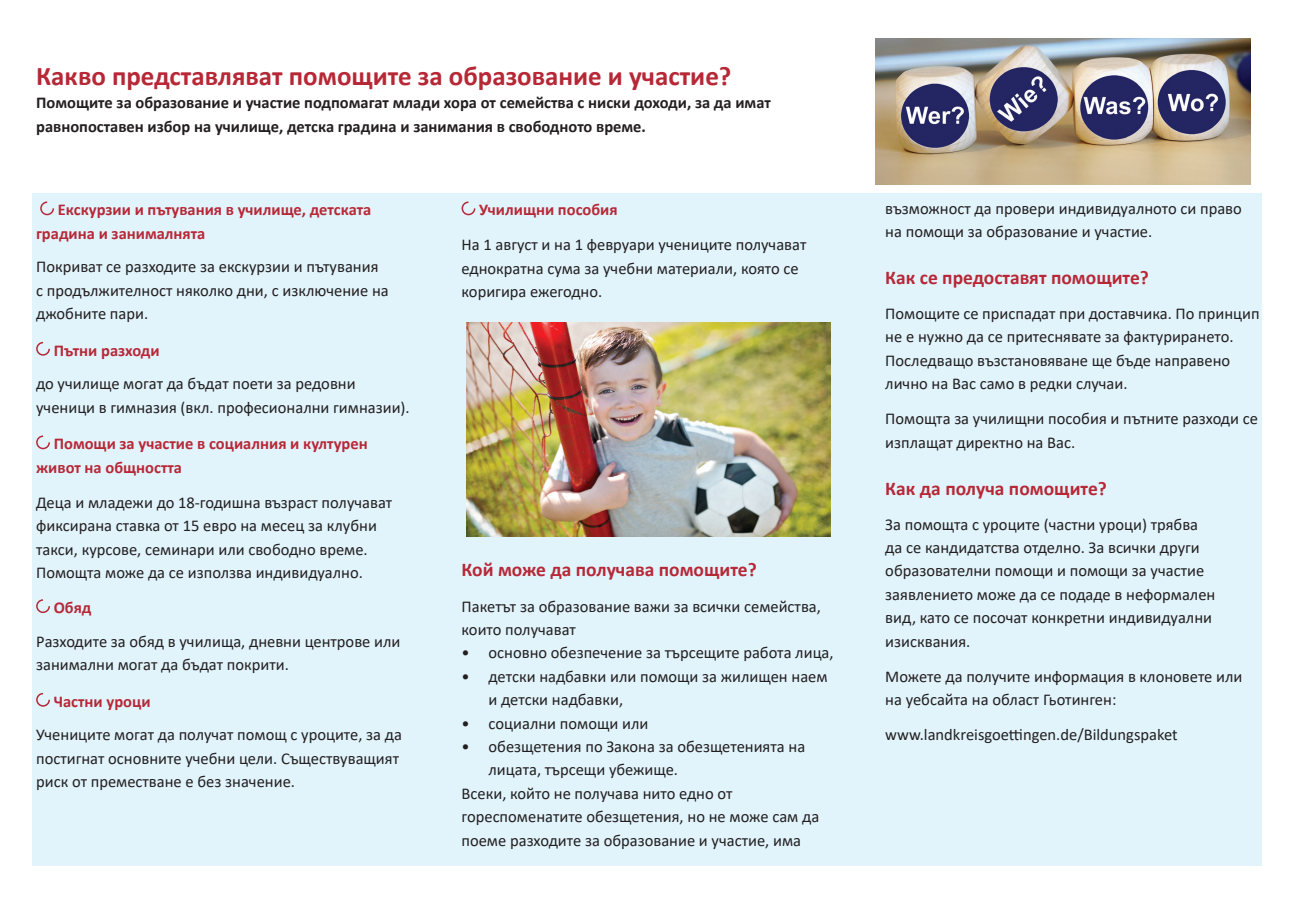
<style>
.page{position:relative;width:1289px;height:919px;background:#fff}
.page>*{position:absolute;margin:0;border:0;box-sizing:border-box;transform-origin:0 0}
.t1{font:700 27px "Calibri";color:#b72837}
.t2{font:700 19.5px "Calibri";color:#b72837}
.t3{font:16.5px/23.4px "Calibri";color:#231f20}
.t4{font:700 16.5px/23.4px "Calibri";color:#231f20}
.t5{font:700 16.5px/23.4px "Calibri";color:#b72837}
</style>
<div class="page">
<div style="left:32px;top:193px;width:1229px;height:672px;background:#e1f4fc"></div>
<svg style="left:40px;top:201px;width:14px;height:15px"></svg>
<svg style="left:36px;top:341px;width:14px;height:15px"></svg>
<svg style="left:36px;top:435px;width:14px;height:15px"></svg>
<svg style="left:36px;top:599px;width:14px;height:14px"></svg>
<svg style="left:36px;top:692px;width:14px;height:15px"></svg>
<svg style="left:461px;top:201px;width:15px;height:15px"></svg>
<img style="left:466px;top:322px;width:364px;height:214px">
<img style="left:875px;top:38px;width:375px;height:146px">
<h1 class="t1" style="left:36px;top:57px;width:696px">Какво представляват помощите за образование и участие?</h1>
<p class="t4" style="left:36px;top:91px;width:736px">Помощите за образование и участие подпомагат млади хора от семейства с ниски доходи, за да имат равнопоставен избор на училище, детска градина и занимания в свободното време.</p>
<p class="t5" style="left:36px;top:198px;width:337px;text-indent:22px">Екскурзии и пътувания в училище, детската градина и занималнята</p>
<p class="t3" style="left:36px;top:255px;width:354px">Покриват се разходите за екскурзии и пътувания с продължителност няколко дни, с изключение на джобните пари.</p>
<p class="t5" style="left:54px;top:338px;width:107px">Пътни разходи</p>
<p class="t3" style="left:36px;top:371px;width:375px">до училище могат да бъдат поети за редовни ученици в гимназия (вкл. професионални гимназии).</p>
<p class="t5" style="left:36px;top:432px;width:333px;text-indent:18px">Помощи за участие в социалния и културен живот на общността</p>
<p class="t3" style="left:36px;top:490px;width:357px">Деца и младежи до 18-годишна възраст получават фиксирана ставка от 15 евро на месец за клубни такси, курсове, семинари или свободно време.<br>Помощта може да се използва индивидуално.</p>
<p class="t5" style="left:54px;top:595px;width:39px">Обяд</p>
<p class="t3" style="left:36px;top:629px;width:366px">Разходите за обяд в училища, дневни центрове или занимални могат да бъдат покрити.</p>
<p class="t5" style="left:54px;top:689px;width:98px">Частни уроци</p>
<p class="t3" style="left:36px;top:722px;width:367px">Учениците могат да получат помощ с уроците, за да постигнат основните учебни цели. Съществуващият риск от преместване е без значение.</p>
<p class="t5" style="left:479px;top:198px;width:140px">Училищни пособия</p>
<p class="t3" style="left:461px;top:233px;width:346px">На 1 август и на 1 февруари учениците получават еднократна сума за учебни материали, която се коригира ежегодно.</p>
<p class="t2" style="left:461px;top:556px;width:296px">Кой може да получава помощите?</p>
<p class="t3" style="left:461px;top:594px;width:361px">Пакетът за образование важи за всички семейства, които получават</p>
<p class="t3" style="left:461px;top:640px;width:373px">• основно обезпечение за търсещите работа лица,</p>
<p class="t3" style="left:488px;top:664px;width:340px;text-indent:-27px">• детски надбавки или помощи за жилищен наем и детски надбавки,</p>
<p class="t3" style="left:461px;top:711px;width:188px">• социални помощи или</p>
<p class="t3" style="left:461px;top:734px;width:345px">• обезщетения по Закона за обезщетенията на</p>
<p class="t3" style="left:488px;top:757px;width:191px">лицата, търсещи убежище.</p>
<p class="t3" style="left:461px;top:781px;width:272px">Всеки, който не получава нито едно от</p>
<p class="t3" style="left:461px;top:804px;width:359px">гореспоменатите обезщетения, но не може сам да</p>
<p class="t3" style="left:461px;top:827px;width:341px">поеме разходите за образование и участие, има</p>
<p class="t3" style="left:885px;top:196px;width:358px">възможност да провери индивидуалното си право на помощи за образование и участие.</p>
<p class="t2" style="left:885px;top:264px;width:265px">Как се предоставят помощите?</p>
<p class="t3" style="left:885px;top:301px;width:376px">Помощите се приспадат при доставчика. По принцип не е нужно да се притеснявате за фактурирането.<br>Последващо възстановяване ще бъде направено лично на Вас само в редки случаи.</p>
<p class="t3" style="left:885px;top:407px;width:374px">Помощта за училищни пособия и пътните разходи се изплащат директно на Вас.</p>
<p class="t2" style="left:885px;top:474px;width:223px">Как да получа помощите?</p>
<p class="t3" style="left:885px;top:512px;width:331px">За помощта с уроците (частни уроци) трябва да се кандидатства отделно. За всички други образователни помощи и помощи за участие заявлението може да се подаде в неформален вид, като се посочат конкретни индивидуални изисквания.</p>
<p class="t3" style="left:885px;top:664px;width:359px">Можете да получите информация в клоновете или на уебсайта на област Гьотинген:</p>
<p class="t3" style="left:885px;top:722px;width:294px">www.landkreisgoettingen.de/Bildungspaket</p>
</div>
